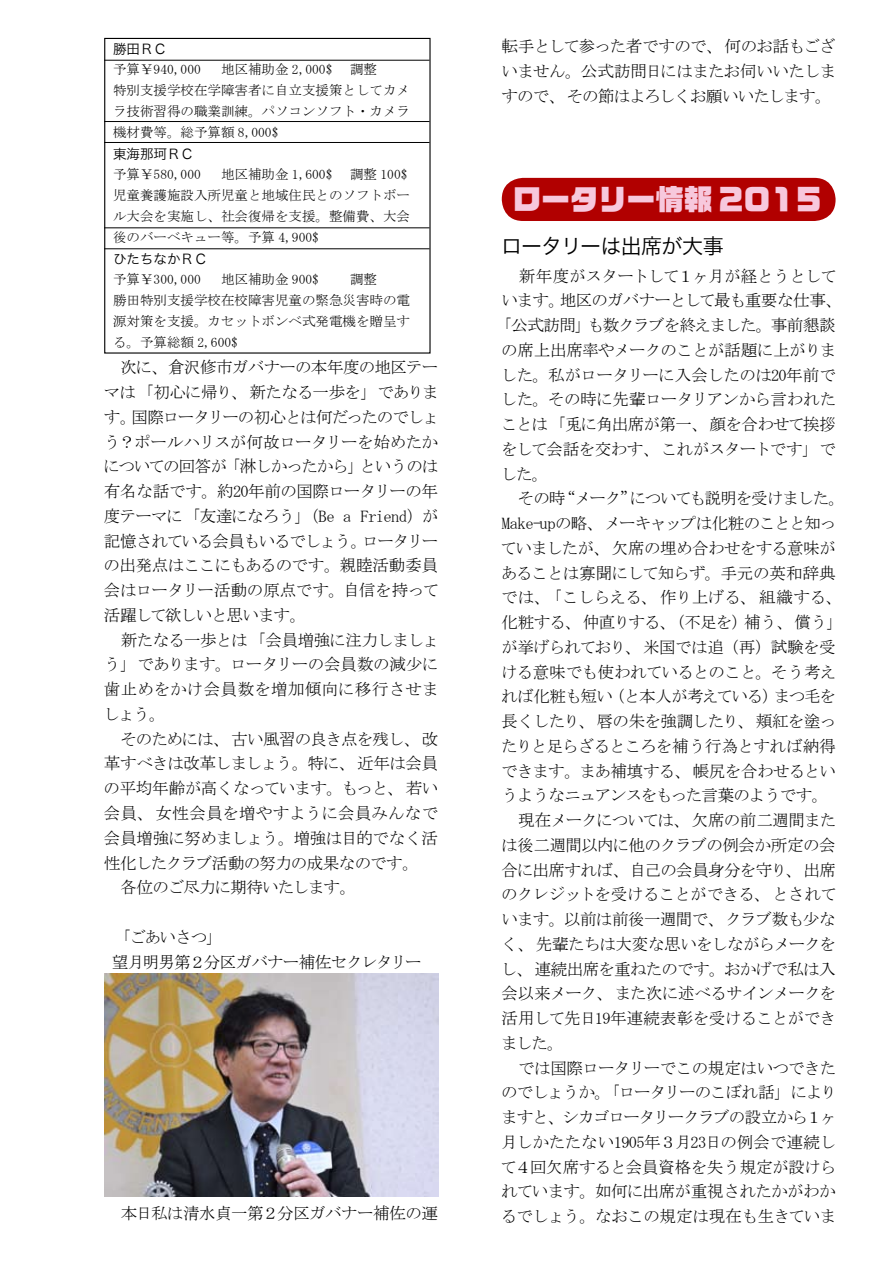
<style>
.page{position:relative;width:893px;height:1263px;background:#fff}
.page>*{position:absolute;margin:0;border:0;box-sizing:border-box;transform-origin:0 0}
.t1{font:28.5px "RFG San Srf U 90 ms RKSJ H";color:#f7c8dd}
.t2{font:21px "Hiragino Kaku W3 90 msp RKSJ H";letter-spacing:-.04em;color:#000}
.t3{font:16.5px/24.8px "MS Mincho";letter-spacing:-.04em;color:#000}
.t4{font:16.5px "MS Mincho";letter-spacing:-.065em;color:#000}
.t5{font:16.5px "MS Mincho";letter-spacing:-.06em;color:#000}
.t6{font:16.5px "MS Mincho";letter-spacing:-.07em;color:#000}
.t7{font:16.5px "MS Mincho";letter-spacing:-.01em;color:#000}
.t8{font:16.5px "MS Mincho";letter-spacing:-.02em;color:#000}
.t9{font:13.5px/21px "MS Mincho";color:#000}
.t10{font:13.5px "Hiragino Kaku W3 90 msp RKSJ H";color:#000}
</style>
<div class="page">
<img style="left:104px;top:974px;width:334px;height:222px">
<div style="left:502px;top:178px;width:334px;height:43px;background:#b10000;border-radius:21px"></div>
<div style="left:104px;top:38px;width:327px;height:316px;border:1px solid #000"></div>
<hr style="left:104px;top:60px;width:325px;height:1px;background:#000">
<hr style="left:104px;top:121px;width:325px;height:1px;background:#000">
<hr style="left:104px;top:142px;width:325px;height:1px;background:#000">
<hr style="left:104px;top:228px;width:325px;height:1px;background:#000">
<hr style="left:104px;top:248px;width:325px;height:1px;background:#000">
<p class="t10" style="left:113px;top:42px;width:55px">勝田ＲＣ</p>
<p class="t9" style="left:113px;top:59px;width:89px">予算￥940,000</p>
<p class="t9" style="left:221px;top:59px;width:113px">地区補助金 2,000$</p>
<p class="t9" style="left:113px;top:59px;width:298px;text-indent:237px">調整<br>特別支援学校在学障害者に自立支援策としてカメラ技術習得の職業訓練。パソコンソフト・カメラ機材費等。総予算額 8,000$</p>
<p class="t10" style="left:113px;top:147px;width:82px">東海那珂ＲＣ</p>
<p class="t9" style="left:113px;top:164px;width:89px">予算￥580,000</p>
<p class="t9" style="left:221px;top:164px;width:113px">地区補助金 1,600$</p>
<p class="t9" style="left:113px;top:164px;width:298px;text-indent:237px">調整 100$児童養護施設入所児童と地域住民とのソフトボール大会を実施し、社会復帰を支援。整備費、大会後のバーベキュー等。予算 4,900$</p>
<p class="t10" style="left:113px;top:252px;width:96px">ひたちなかＲＣ</p>
<p class="t9" style="left:113px;top:269px;width:89px">予算￥300,000</p>
<p class="t9" style="left:221px;top:269px;width:99px">地区補助金 900$</p>
<p class="t9" style="left:113px;top:269px;width:298px;text-indent:237px">調整<br>勝田特別支援学校在校障害児童の緊急災害時の電源対策を支援。カセットボンベ式発電機を贈呈する。予算総額 2,600$</p>
<p class="t3" style="left:103px;top:355px;width:338px">　次に、倉沢修市ガバナーの本年度の地区テーマは「初心に帰り、新たなる一歩を」であります。国際ロータリーの初心とは何だったのでしょう？ポールハリスが何故ロータリーを始めたかについての回答が「淋しかったから」というのは有名な話です。約20年前の国際ロータリーの年度テーマに「友達になろう」（Be a Friend）が記憶されている会員もいるでしょう。ロータリーの出発点はここにもあるのです。親睦活動委員会はロータリー活動の原点です。自信を持って活躍して欲しいと思います。<br>　新たなる一歩とは「会員増強に注力しましょう」であります。ロータリーの会員数の減少に歯止めをかけ会員数を増加傾向に移行させましょう。<br>　そのためには、古い風習の良き点を残し、改革すべきは改革しましょう。特に、近年は会員の平均年齢が高くなっています。もっと、若い会員、女性会員を増やすように会員みんなで会員増強に努めましょう。増強は目的でなく活性化したクラブ活動の努力の成果なのです。<br>　各位のご尽力に期待いたします。</p>
<p class="t3" style="left:112px;top:924px;width:327px;text-indent:-8px">　「ごあいさつ」<br>望月明男第２分区ガバナー補佐セクレタリー　</p>
<p class="t3" style="left:104px;top:1201px;width:335px">　本日私は清水貞一第２分区ガバナー補佐の運</p>
<p class="t3" style="left:501px;top:34px;width:336px;text-align:justify">転手として参った者ですので、何のお話もございません。公式訪問日にはまたお伺いいたしますので、その節はよろしくお願いいたします。</p>
<h1 class="t1" style="left:513px;top:184px;width:312px">ロータリー情報２０１５</h1>
<p class="t2" style="left:501px;top:236px;width:224px">ロータリーは出席が大事</p>
<p class="t3" style="left:502px;top:263px;width:337px">　新年度がスタートして１ヶ月が経とうとして</p>
<p class="t3" style="left:501px;top:288px;width:342px">います。地区のガバナーとして最も重要な仕事、</p>
<p class="t3" style="left:495px;top:313px;width:342px">「公式訪問」も数クラブを終えました。事前懇談</p>
<p class="t3" style="left:501px;top:337px;width:337px">の席上出席率やメークのことが話題に上がりま</p>
<p class="t3" style="left:501px;top:362px;width:337px">した。私がロータリーに入会したのは20年前で</p>
<p class="t3" style="left:501px;top:387px;width:337px">した。その時に先輩ロータリアンから言われた</p>
<p class="t3" style="left:501px;top:412px;width:337px">ことは「兎に角出席が第一、顔を合わせて挨拶</p>
<p class="t3" style="left:501px;top:436px;width:336px">をして会話を交わす、これがスタートです」で</p>
<p class="t3" style="left:501px;top:461px;width:49px">した。</p>
<p class="t4" style="left:502px;top:490px;width:345px">　その時“メーク”についても説明を受けました。</p>
<p class="t3" style="left:502px;top:511px;width:336px">Make-upの略、メーキャップは化粧のことと知っ</p>
<p class="t3" style="left:500px;top:535px;width:337px">ていましたが、欠席の埋め合わせをする意味が</p>
<p class="t3" style="left:501px;top:560px;width:336px">あることは寡聞にして知らず。手元の英和辞典</p>
<p class="t7" style="left:501px;top:589px;width:342px">では、「こしらえる、作り上げる、組織する、</p>
<p class="t3" style="left:502px;top:610px;width:342px">化粧する、仲直りする、（不足を）補う、償う」</p>
<p class="t3" style="left:501px;top:634px;width:336px">が挙げられており、米国では追（再）試験を受</p>
<p class="t3" style="left:501px;top:659px;width:336px">ける意味でも使われているとのこと。そう考え</p>
<p class="t5" style="left:501px;top:688px;width:336px">れば化粧も短い（と本人が考えている）まつ毛を</p>
<p class="t3" style="left:502px;top:709px;width:336px">長くしたり、唇の朱を強調したり、頬紅を塗っ</p>
<p class="t3" style="left:501px;top:733px;width:336px">たりと足らざるところを補う行為とすれば納得</p>
<p class="t3" style="left:501px;top:758px;width:336px">できます。まあ補填する、帳尻を合わせるとい</p>
<p class="t4" style="left:501px;top:787px;width:328px">うようなニュアンスをもった言葉のようです。</p>
<p class="t3" style="left:502px;top:808px;width:336px">　現在メークについては、欠席の前二週間また</p>
<p class="t3" style="left:501px;top:832px;width:336px">は後二週間以内に他のクラブの例会か所定の会</p>
<p class="t3" style="left:502px;top:857px;width:336px">合に出席すれば、自己の会員身分を守り、出席</p>
<p class="t3" style="left:501px;top:882px;width:337px">のクレジットを受けることができる、とされて</p>
<p class="t3" style="left:501px;top:907px;width:336px">います。以前は前後一週間で、クラブ数も少な</p>
<p class="t3" style="left:502px;top:931px;width:336px">く、先輩たちは大変な思いをしながらメークを</p>
<p class="t3" style="left:501px;top:956px;width:337px">し、連続出席を重ねたのです。おかげで私は入</p>
<p class="t3" style="left:502px;top:981px;width:336px">会以来メーク、また次に述べるサインメークを</p>
<p class="t3" style="left:502px;top:1006px;width:336px">活用して先日19年連続表彰を受けることができ</p>
<p class="t3" style="left:501px;top:1030px;width:64px">ました。</p>
<p class="t3" style="left:502px;top:1055px;width:336px">　では国際ロータリーでこの規定はいつできた</p>
<p class="t6" style="left:501px;top:1084px;width:337px">のでしょうか。「ロータリーのこぼれ話」により</p>
<p class="t4" style="left:501px;top:1109px;width:337px">ますと、シカゴロータリークラブの設立から１ヶ</p>
<p class="t3" style="left:501px;top:1129px;width:336px">月しかたたない1905年３月23日の例会で連続し</p>
<p class="t8" style="left:500px;top:1158px;width:337px">て４回欠席すると会員資格を失う規定が設けら</p>
<p class="t3" style="left:501px;top:1179px;width:336px">れています。如何に出席が重視されたかがわか</p>
<p class="t3" style="left:501px;top:1204px;width:337px">るでしょう。なおこの規定は現在も生きていま</p>
</div>
